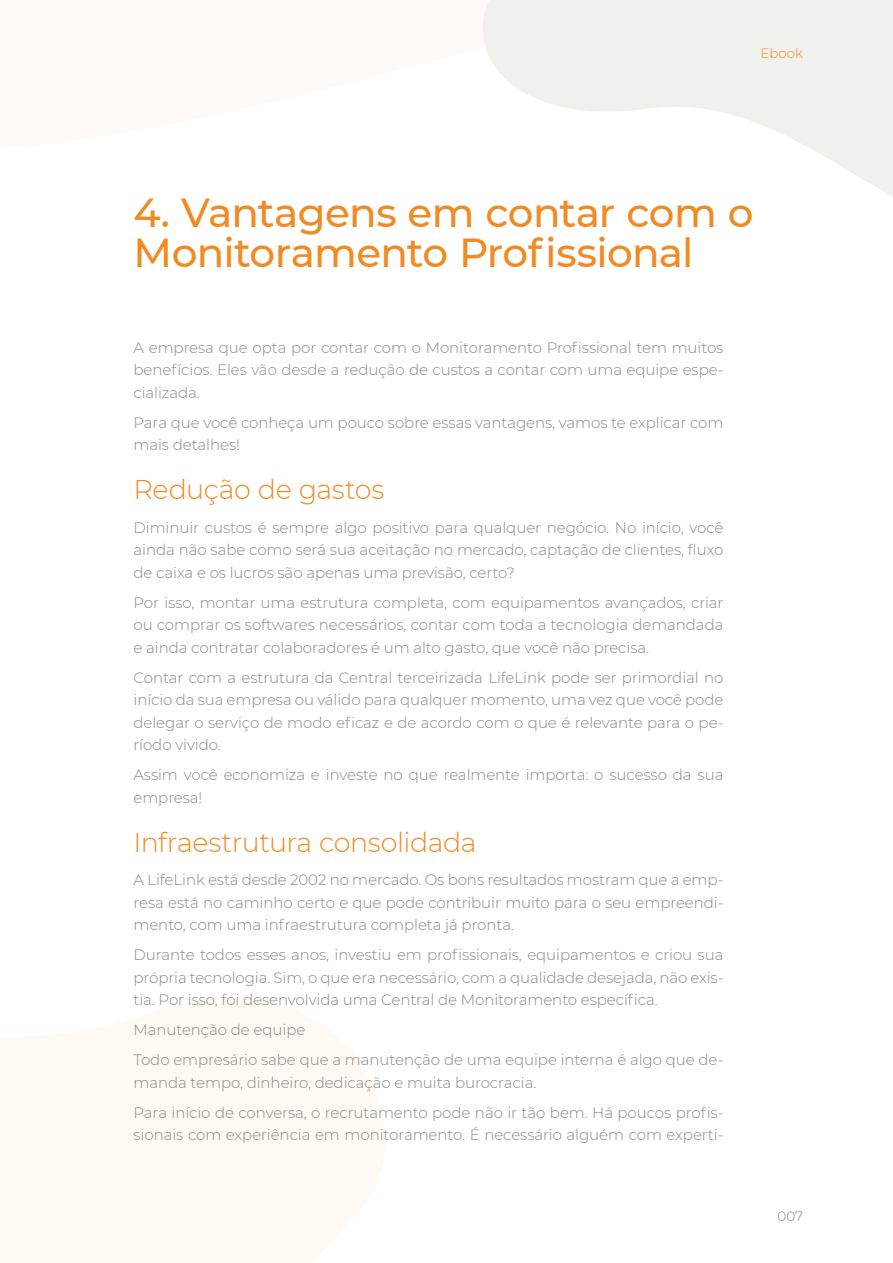
<style>
.page{position:relative;width:893px;height:1263px;background:#fff}
.page>*{position:absolute;margin:0;border:0;box-sizing:border-box;transform-origin:0 0}
.t1{font:500 40.5px/40.5px "Montserrat";letter-spacing:-.015em;color:#f28a23}
.t2{font:300 27px "Montserrat";letter-spacing:-.015em;color:#f28a23}
.t3{font:300 15px/22.5px "Montserrat";letter-spacing:-.005em;color:#878787;text-align:justify}
.t4{font:300 13.5px "Montserrat";letter-spacing:-.005em;color:#f28a23}
.t5{font:300 13.5px "Montserrat";color:#878787}
</style>
<div class="page">
<svg style="left:0;top:998px;width:385px;height:265px;fill:#fff9f3"></svg>
<svg style="left:482px;top:0;width:411px;height:196px;fill:#f0f0ed"></svg>
<p class="t4" style="left:760px;top:44px;width:44px">Ebook</p>
<h1 class="t1" style="left:134px;top:190px;width:621px">4. Vantagens em contar com o<br>Monitoramento Profissional</h1>
<p class="t3" style="left:134px;top:335px;width:591px">A empresa que opta por contar com o Monitoramento Profissional tem muitos benefícios. Eles vão desde a redução de custos a contar com uma equipe espe&shy;cializada.</p>
<p class="t3" style="left:134px;top:410px;width:591px">Para que você conheça um pouco sobre essas vantagens, vamos te explicar com mais detalhes!</p>
<h2 class="t2" style="left:134px;top:471px;width:252px">Redução de gastos</h2>
<p class="t3" style="left:134px;top:515px;width:591px">Diminuir custos é sempre algo positivo para qualquer negócio. No início, você ainda não sabe como será sua aceitação no mercado, captação de clientes, fluxo de caixa e os lucros são apenas uma previsão, certo?</p>
<p class="t3" style="left:134px;top:590px;width:591px">Por isso, montar uma estrutura completa, com equipamentos avançados, criar ou comprar os softwares necessários, contar com toda a tecnologia demandada e ainda contratar colaboradores é um alto gasto, que você não precisa.</p>
<p class="t3" style="left:134px;top:665px;width:591px">Contar com a estrutura da Central terceirizada LifeLink pode ser primordial no início da sua empresa ou válido para qualquer momento, uma vez que você pode delegar o serviço de modo eficaz e de acordo com o que é relevante para o pe&shy;ríodo vivido.</p>
<p class="t3" style="left:134px;top:763px;width:591px">Assim você economiza e investe no que realmente importa: o sucesso da sua empresa!</p>
<h2 class="t2" style="left:134px;top:824px;width:344px">Infraestrutura consolidada</h2>
<p class="t3" style="left:134px;top:868px;width:591px">A LifeLink está desde 2002 no mercado. Os bons resultados mostram que a emp&shy;resa está no caminho certo e que pode contribuir muito para o seu empreendi&shy;mento, com uma infraestrutura completa já pronta.</p>
<p class="t3" style="left:134px;top:943px;width:591px">Durante todos esses anos, investiu em profissionais, equipamentos e criou sua própria tecnologia. Sim, o que era necessário, com a qualidade desejada, não exis&shy;tia. Por isso, foi desenvolvida uma Central de Monitoramento específica.</p>
<p class="t3" style="left:134px;top:1014px;width:591px;line-height:30px">Manutenção de equipe<br>Todo empresário sabe que a manutenção de uma equipe interna é algo que de-</p>
<p class="t3" style="left:134px;top:1067px;width:591px;line-height:30px">manda tempo, dinheiro, dedicação e muita burocracia.<br>Para início de conversa, o recrutamento pode não ir tão bem. Há poucos profis-</p>
<p class="t3" style="left:134px;top:1123px;width:591px">sionais com experiência em monitoramento. É necessário alguém com experti-</p>
<p class="t5" style="left:778px;top:1207px;width:27px">007</p>
</div>
